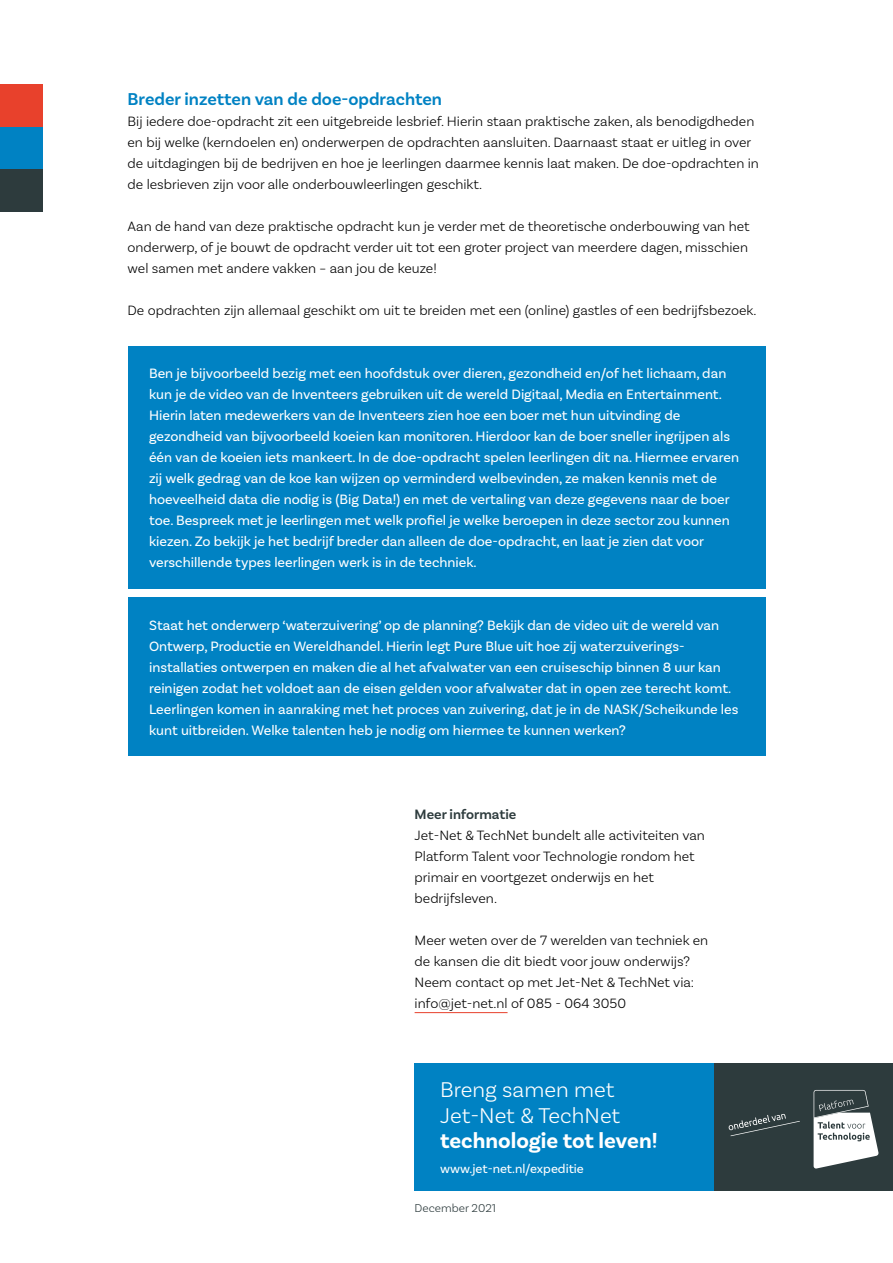
<style>
.page{position:relative;width:893px;height:1263px;background:#fff}
.page>*{position:absolute;margin:0;border:0;box-sizing:border-box;transform-origin:0 0}
.JT-intro{font:300 22.5px "Basic Sans";color:#fff}
.JT-intro-2{font:700 22.5px "Basic Sans";color:#fff}
.Lesbrief_decaan__bla{font:600 18px "Basic Sans";color:#0082c3}
.JT_kadertekst_plat{font:14.25px/21px "Basic Sans";color:#fff}
.JT-Plat{font:300 14.25px/21px "Basic Sans";color:#000}
.JT-Tussenkop_2{font:600 14.25px "Basic Sans";color:#2d3b3d}
.JT-intro-3{font:13.05px "Basic Sans";color:#fff}
.JT-Plat-2{font:300 12px "Basic Sans";color:#2d3b3d}
</style>
<div class="page">
<div style="left:415px;top:1063px;width:308px;height:128px;background:#0082c3"></div>
<div style="left:714px;top:1063px;width:179px;height:128px;background:#2d3b3d"></div>
<svg style="left:814px;top:1090px;width:65px;height:78px"></svg>
<svg style="left:729px;top:1114px;width:71px;height:22px"></svg>
<div style="left:0;top:169px;width:43px;height:43px;background:#2d3b3d"></div>
<div style="left:0;top:127px;width:43px;height:42px;background:#0082c3"></div>
<div style="left:0;top:84px;width:43px;height:43px;background:#e8412c"></div>
<div style="left:128px;top:346px;width:637px;height:242px;background:#0082c3"></div>
<div style="left:128px;top:597px;width:637px;height:159px;background:#0082c3"></div>
<hr style="left:415px;top:1012px;width:93px;height:1px;background:#e8412c">
<p class="Lesbrief_decaan__bla" style="left:128px;top:88px;width:316px">Breder inzetten van de doe-opdrachten</p>
<p class="JT-Plat" style="left:128px;top:111px;width:633px">Bij iedere doe-opdracht zit een uitgebreide lesbrief. Hierin staan praktische zaken, als benodigdheden en bij welke (kerndoelen en) onderwerpen de opdrachten aansluiten. Daarnaast staat er uitleg in over de uitdagingen bij de bedrijven en hoe je leerlingen daarmee kennis laat maken. De doe-opdrachten in de lesbrieven zijn voor alle onderbouwleerlingen geschikt.</p>
<p class="JT-Plat" style="left:128px;top:216px;width:623px;text-align:justify">Aan de hand van deze praktische opdracht kun je verder met de theoretische onderbouwing van het onderwerp, of je bouwt de opdracht verder uit tot een groter project van meerdere dagen, misschien wel samen met andere vakken – aan jou de keuze!</p>
<p class="JT-Plat" style="left:128px;top:300px;width:630px">De opdrachten zijn allemaal geschikt om uit te breiden met een (online) gastles of een bedrijfsbezoek.</p>
<p class="JT_kadertekst_plat" style="left:149px;top:363px;width:592px">Ben je bijvoorbeeld bezig met een hoofdstuk over dieren, gezondheid en/of het lichaam, dan kun je de video van de Inventeers gebruiken uit de wereld Digitaal, Media en Entertainment.<br>Hierin laten medewerkers van de Inventeers zien hoe een boer met hun uitvinding de gezondheid van bijvoorbeeld koeien kan monitoren. Hierdoor kan de boer sneller ingrijpen als één van de koeien iets mankeert. In de doe-opdracht spelen leerlingen dit na. Hiermee ervaren zij welk gedrag van de koe kan wijzen op verminderd welbevinden, ze maken kennis met de hoeveelheid data die nodig is (Big Data!) en met de vertaling van deze gegevens naar de boer toe. Bespreek met je leerlingen met welk profiel je welke beroepen in deze sector zou kunnen kiezen. Zo bekijk je het bedrijf breder dan alleen de doe-opdracht, en laat je zien dat voor verschillende types leerlingen werk is in de techniek.</p>
<p class="JT_kadertekst_plat" style="left:149px;top:615px;width:591px">Staat het onderwerp ‘waterzuivering’ op de planning? Bekijk dan de video uit de wereld van Ontwerp, Productie en Wereldhandel. Hierin legt Pure Blue uit hoe zij waterzuiverings&shy;installaties ontwerpen en maken die al het afvalwater van een cruiseschip binnen 8 uur kan reinigen zodat het voldoet aan de eisen gelden voor afvalwater dat in open zee terecht komt.<br>Leerlingen komen in aanraking met het proces van zuivering, dat je in de NASK/Scheikunde les kunt uitbreiden. Welke talenten heb je nodig om hiermee te kunnen werken?</p>
<p class="JT-Tussenkop_2" style="left:415px;top:806px;width:103px">Meer informatie</p>
<p class="JT-Plat" style="left:415px;top:825px;width:292px">Jet-Net &amp; TechNet bundelt alle activiteiten van</p>
<p class="JT-Plat" style="left:415px;top:846px;width:282px">Platform Talent voor Technologie rondom het</p>
<p class="JT-Plat" style="left:415px;top:867px;width:241px">primair en voortgezet onderwijs en het bedrijfsleven.</p>
<p class="JT-Plat" style="left:415px;top:930px;width:295px">Meer weten over de 7 werelden van techniek en de kansen die dit biedt voor jouw onderwijs?<br>Neem contact op met Jet-Net &amp; TechNet via: info@jet-net.nl of 085 - 064 3050</p>
<p class="JT-intro" style="left:440px;top:1076px;width:176px">Breng samen met</p>
<p class="JT-intro" style="left:440px;top:1102px;width:182px">Jet-Net &amp; TechNet</p>
<p class="JT-intro-2" style="left:440px;top:1127px;width:219px">technologie tot leven!</p>
<p class="JT-intro-3" style="left:440px;top:1161px;width:145px">www.jet-net.nl/expeditie</p>
<p class="JT-Plat-2" style="left:415px;top:1201px;width:83px">December 2021</p>
</div>
